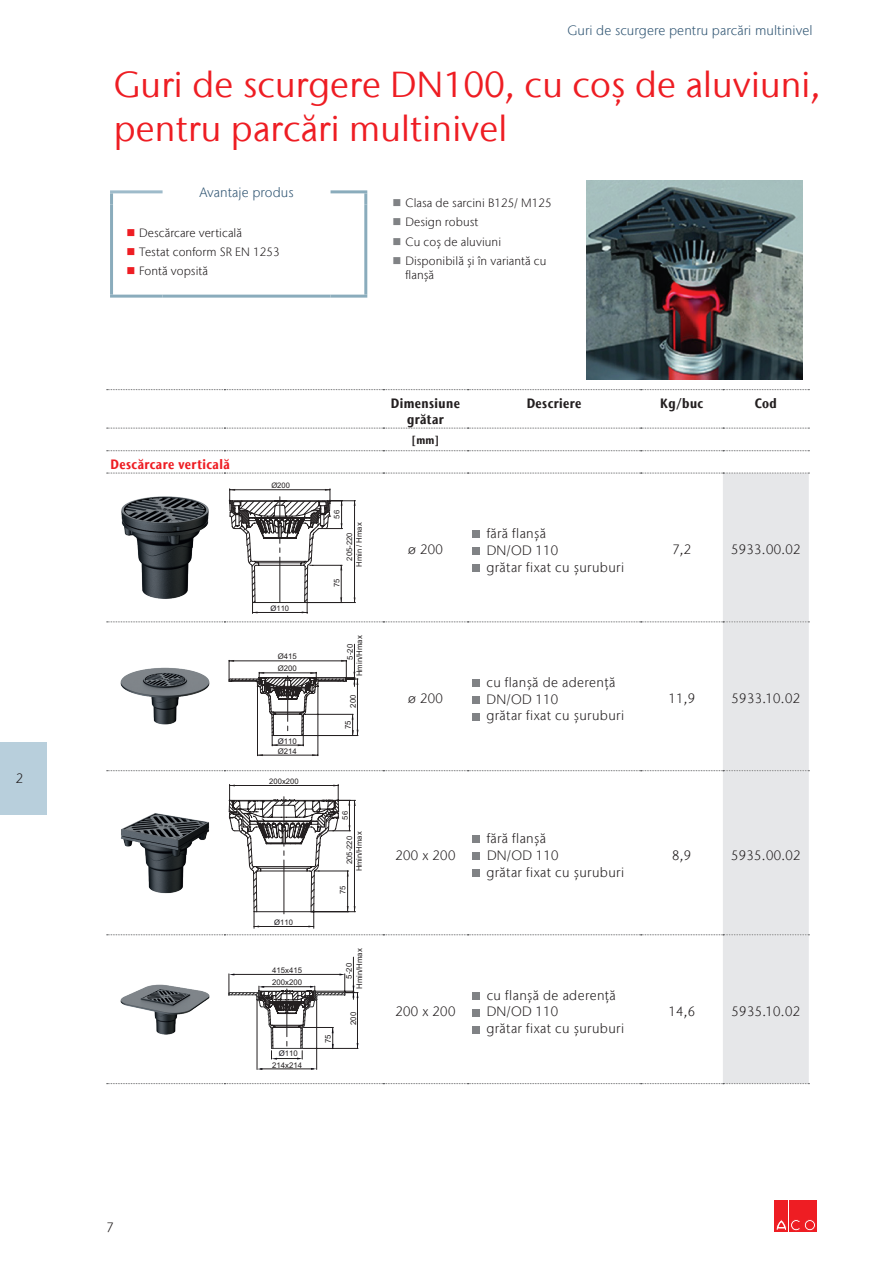
<style>
.page{position:relative;width:893px;height:1263px;background:#fff}
.page>*{position:absolute;margin:0;border:0;box-sizing:border-box;transform-origin:0 0}
.Heading{font:36px/43.2px "Stone Sans IIITC Com";letter-spacing:.005em;color:#ee1d23}
.table_standard-left{font:300 13.5px "Stone Sans IIITC Com";letter-spacing:.025em;color:#231f20}
.Info_box_title_cente{font:300 13.5px "Stone Sans IIITC Com";letter-spacing:.005em;color:#335875}
.table_PartNr{font:300 13.5px "Stone Sans IIITC Com";letter-spacing:.025em;color:#231f20}
.table_header-center{font:700 condensed 13.5px "Stone Sans IIITC Com";letter-spacing:.03em;color:#231f20}
.table_h3{font:700 condensed 13.5px "Stone Sans IIITC Com";letter-spacing:.03em;color:#ee1d23}
.table_standard-cente{font:300 13.5px "Stone Sans IIITC Com";color:#231f20}
.table_header-PartNr{font:700 condensed 13.5px "Stone Sans IIITC Com";color:#231f20}
.t1{font:300 12px/14.4px "Stone Sans IIITC Com";letter-spacing:.005em;color:#231f20}
.table_header-center-2{font:700 condensed 11.25px "Stone Sans IIITC Com";color:#231f20}
.t2{font:7.8px/9.3px "Arial";color:#231f20}
.t3{font:7.65px/9.6px "Arial";color:#231f20;text-align:center}
.s1{color:#ee1d23}
.s2{color:#808285}
.s3{color:#0d0b11}
.s4{color:#0e0c14}
</style>
<div class="page">
<div style="left:775px;top:1200px;width:13px;height:32px;background:#ee1d23"></div>
<div style="left:789px;top:1200px;width:13px;height:32px;background:#ee1d23"></div>
<svg style="left:776px;top:1219px;width:24px;height:12px"></svg>
<div style="left:803px;top:1200px;width:13px;height:32px;background:#ee1d23"></div>
<svg style="left:804px;top:1219px;width:11px;height:12px"></svg>
<div style="left:804px;top:1219px;width:12px;height:12px;border:1px solid #ee1d23;border-radius:50%"></div>
<div style="left:806px;top:1221px;width:7px;height:8px;background:#ee1d23;border-radius:50%"></div>
<div style="left:806px;top:1221px;width:7px;height:8px;border:1px solid #ee1d23;border-radius:50%"></div>
<div style="left:0;top:742px;width:47px;height:73px;background:#b8cfdc"></div>
<hr style="left:110px;top:190px;width:53px;height:3px;background:#9ebbca">
<svg style="left:110px;top:193px;width:3px;height:12px"></svg>
<hr style="left:331px;top:190px;width:36px;height:3px;background:#8aacbc">
<svg style="left:364px;top:193px;width:3px;height:12px"></svg>
<hr style="left:110px;top:205px;width:3px;height:90px;background:#8aacbc">
<hr style="left:364px;top:205px;width:3px;height:90px;background:#8aacbc">
<hr style="left:110px;top:295px;width:53px;height:3px;background:#8aacbc">
<hr style="left:163px;top:295px;width:168px;height:3px;background:#8aacbc">
<hr style="left:331px;top:295px;width:36px;height:3px;background:#8aacbc">
<img style="left:586px;top:181px;width:216px;height:198px">
<div style="left:723px;top:474px;width:86px;height:609px;background:#e6e7e9"></div>
<svg style="left:107px;top:389px;width:702px;height:1px"></svg>
<svg style="left:107px;top:428px;width:702px;height:1px"></svg>
<svg style="left:107px;top:450px;width:702px;height:1px"></svg>
<svg style="left:107px;top:473px;width:702px;height:1px"></svg>
<svg style="left:107px;top:621px;width:702px;height:1px"></svg>
<svg style="left:107px;top:770px;width:702px;height:1px"></svg>
<svg style="left:107px;top:934px;width:702px;height:1px"></svg>
<svg style="left:107px;top:1083px;width:702px;height:1px"></svg>
<img style="left:121px;top:496px;width:88px;height:103px">
<svg style="left:229px;top:488px;width:127px;height:126px"></svg>
<div style="left:472px;top:530px;width:7px;height:8px;background:#808285"></div>
<div style="left:472px;top:547px;width:7px;height:8px;background:#808285"></div>
<div style="left:472px;top:564px;width:7px;height:8px;background:#808285"></div>
<img style="left:121px;top:668px;width:89px;height:57px">
<svg style="left:229px;top:644px;width:129px;height:112px"></svg>
<div style="left:472px;top:679px;width:7px;height:8px;background:#808285"></div>
<div style="left:472px;top:696px;width:7px;height:7px;background:#808285"></div>
<div style="left:472px;top:713px;width:7px;height:7px;background:#808285"></div>
<img style="left:121px;top:813px;width:88px;height:80px">
<svg style="left:229px;top:784px;width:127px;height:144px"></svg>
<div style="left:472px;top:835px;width:7px;height:8px;background:#808285"></div>
<div style="left:472px;top:852px;width:7px;height:8px;background:#808285"></div>
<div style="left:472px;top:869px;width:7px;height:8px;background:#808285"></div>
<img style="left:121px;top:984px;width:89px;height:50px">
<svg style="left:229px;top:957px;width:129px;height:113px"></svg>
<div style="left:472px;top:992px;width:7px;height:7px;background:#808285"></div>
<div style="left:472px;top:1009px;width:7px;height:7px;background:#808285"></div>
<div style="left:472px;top:1026px;width:7px;height:7px;background:#808285"></div>
<p class="table_standard-left" style="left:16px;top:770px;width:9px">2</p>
<p class="Info_box_title_cente" style="left:567px;top:22px;width:247px">Guri de scurgere pentru parcări multinivel</p>
<p class="Heading" style="left:114px;top:63px;width:708px">Guri de scurgere DN100, cu coș de aluviuni, pentru parcări multinivel</p>
<p class="Info_box_title_cente" style="left:199px;top:184px;width:96px">Avantaje produs</p>
<p class="t1" style="left:126px;top:225px;width:117px"><span class="s1">■</span> Descărcare verticală</p>
<p class="t1" style="left:126px;top:244px;width:155px"><span class="s1">■</span> Testat conform SR EN 1253</p>
<p class="t1" style="left:126px;top:263px;width:83px"><span class="s1">■</span> Fontă vopsită</p>
<p class="t1" style="left:393px;top:196px;width:161px"><span class="s2">■</span> Clasa de sarcini B125/ M125</p>
<p class="t1" style="left:393px;top:215px;width:87px"><span class="s2">■</span> Design robust</p>
<p class="t1" style="left:393px;top:234px;width:110px"><span class="s2">■</span> Cu coș de aluviuni</p>
<p class="t1" style="left:405px;top:253px;width:143px;text-indent:-13px"><span class="s2">■</span> Disponibilă și în variantă cu flanșă</p>
<p class="table_h3" style="left:111px;top:455px;width:121px">Descărcare verticală</p>
<p class="t3" style="left:271px;top:480px;width:20px">Ø200</p>
<p class="t3" style="left:271px;top:603px;width:20px"><span class="s3">Ø</span>110</p>
<p class="t2" style="left:278px;top:652px;width:21px">Ø415</p>
<p class="t2" style="left:278px;top:663px;width:21px">Ø200</p>
<p class="t2" style="left:278px;top:736px;width:21px"><span class="s3">Ø</span>110</p>
<p class="t2" style="left:278px;top:746px;width:21px">Ø214</p>
<p class="t3" style="left:269px;top:776px;width:31px">200x200</p>
<p class="t3" style="left:274px;top:917px;width:20px"><span class="s3">Ø</span>110</p>
<p class="t2" style="left:272px;top:965px;width:31px">415x415</p>
<p class="t2" style="left:272px;top:978px;width:31px">200x200</p>
<p class="t2" style="left:279px;top:1049px;width:21px"><span class="s4">Ø</span>110</p>
<p class="t2" style="left:272px;top:1060px;width:31px">214x214</p>
<p class="t3" style="left:332px;top:519px;width:10px;rotate:-90deg">56</p>
<p class="t3" style="left:345px;top:567px;width:46px;rotate:-90deg">205-220<br>Hmin / Hmax</p>
<p class="t3" style="left:332px;top:587px;width:10px;rotate:-90deg">75</p>
<p class="t2" style="left:346px;top:676px;width:42px;text-indent:17px;rotate:-90deg">5-20<br>Hmin/Hmax</p>
<p class="t2" style="left:348px;top:708px;width:15px;rotate:-90deg">200</p>
<p class="t2" style="left:343px;top:729px;width:10px;rotate:-90deg">75</p>
<p class="t3" style="left:340px;top:819px;width:10px;rotate:-90deg">56</p>
<p class="t3" style="left:345px;top:871px;width:41px;rotate:-90deg">205-220<br>Hmin/Hmax</p>
<p class="t3" style="left:338px;top:894px;width:10px;rotate:-90deg">75</p>
<p class="t2" style="left:344px;top:989px;width:42px;line-height:10.1px;text-align:center;rotate:-90deg">5-20<br>Hmin/Hmax</p>
<p class="t2" style="left:323px;top:1043px;width:10px;rotate:-90deg">75</p>
<p class="t2" style="left:349px;top:1025px;width:15px;rotate:-90deg">200</p>
<p class="table_header-center" style="left:391px;top:394px;width:70px">Dimensiune</p>
<p class="table_header-center" style="left:407px;top:410px;width:38px">grătar</p>
<p class="table_header-center-2" style="left:412px;top:433px;width:29px">[mm]</p>
<p class="table_header-center" style="left:527px;top:394px;width:56px">Descriere</p>
<p class="table_header-center" style="left:660px;top:394px;width:45px">Kg/buc</p>
<p class="table_header-PartNr" style="left:755px;top:394px;width:24px">Cod</p>
<p class="table_standard-left" style="left:408px;top:541px;width:36px">ø 200</p>
<p class="table_standard-left" style="left:487px;top:525px;width:61px">fără flanșă</p>
<p class="table_standard-left" style="left:487px;top:542px;width:73px">DN/OD 110</p>
<p class="table_standard-left" style="left:487px;top:559px;width:139px">grătar fixat cu șuruburi</p>
<p class="table_standard-cente" style="left:672px;top:541px;width:21px">7,2</p>
<p class="table_PartNr" style="left:731px;top:541px;width:71px">5933.00.02</p>
<p class="table_standard-left" style="left:408px;top:690px;width:36px">ø 200</p>
<p class="table_standard-left" style="left:487px;top:674px;width:130px">cu flanșă de aderență</p>
<p class="table_standard-left" style="left:487px;top:690px;width:73px">DN/OD 110</p>
<p class="table_standard-left" style="left:487px;top:707px;width:139px">grătar fixat cu șuruburi</p>
<p class="table_standard-cente" style="left:668px;top:690px;width:28px">11,9</p>
<p class="table_PartNr" style="left:732px;top:690px;width:70px">5933.10.02</p>
<p class="table_standard-left" style="left:396px;top:847px;width:61px">200 x 200</p>
<p class="table_standard-left" style="left:487px;top:830px;width:61px">fără flanșă</p>
<p class="table_standard-left" style="left:487px;top:847px;width:73px">DN/OD 110</p>
<p class="table_standard-left" style="left:487px;top:864px;width:139px">grătar fixat cu șuruburi</p>
<p class="table_standard-cente" style="left:672px;top:847px;width:21px">8,9</p>
<p class="table_PartNr" style="left:731px;top:847px;width:71px">5935.00.02</p>
<p class="table_standard-left" style="left:396px;top:1003px;width:61px">200 x 200</p>
<p class="table_standard-left" style="left:487px;top:986px;width:131px">cu flanșă de aderență</p>
<p class="table_standard-left" style="left:487px;top:1003px;width:73px">DN/OD 110</p>
<p class="table_standard-left" style="left:487px;top:1020px;width:139px">grătar fixat cu șuruburi</p>
<p class="table_standard-cente" style="left:668px;top:1003px;width:28px">14,6</p>
<p class="table_PartNr" style="left:732px;top:1003px;width:70px">5935.10.02</p>
<p class="table_standard-left" style="left:106px;top:1219px;width:9px">7</p>
</div>
